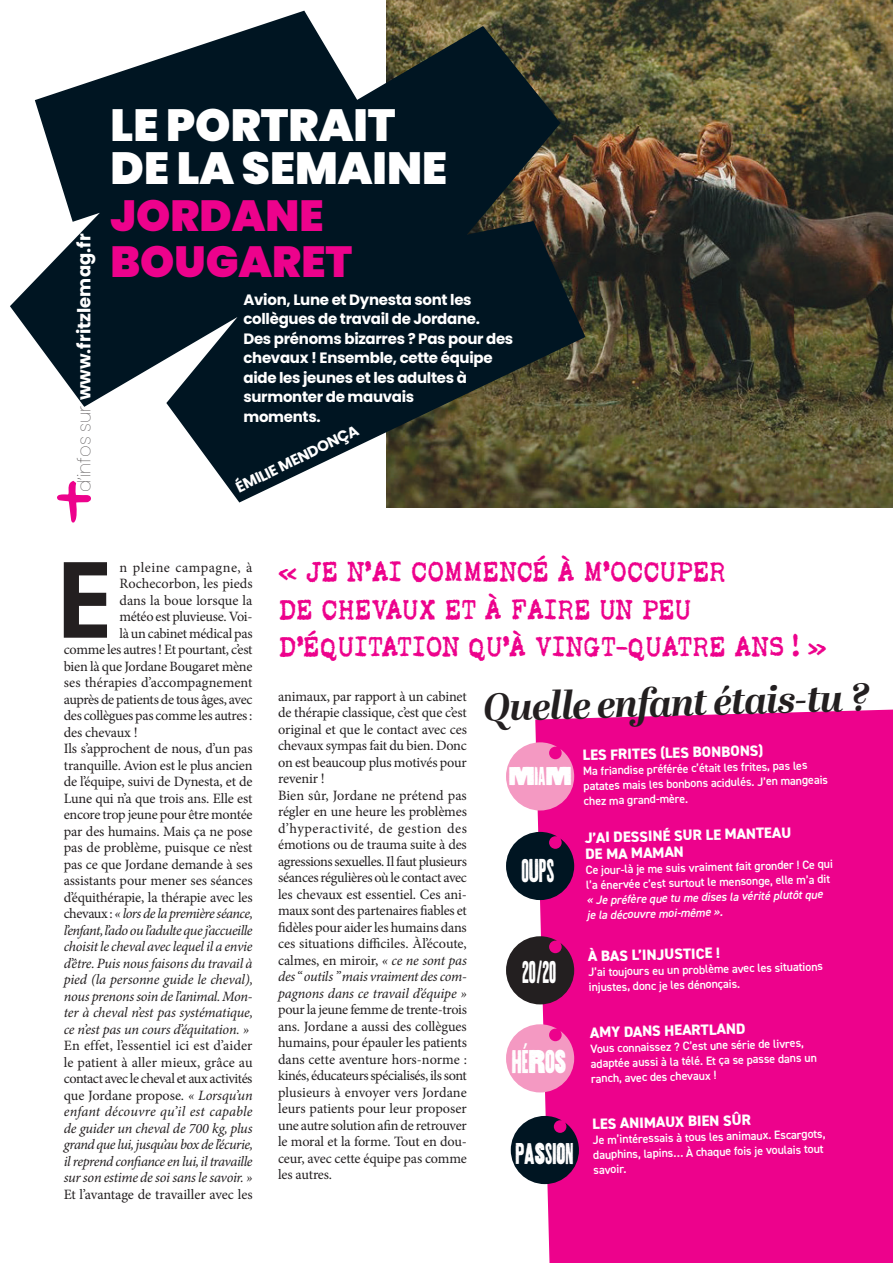
<style>
.page{position:relative;width:893px;height:1263px;background:#fff}
.page>*{position:absolute;margin:0;border:0;box-sizing:border-box;transform-origin:0 0}
.t1{font:700 113.25px "Proxima Nova Cond";color:#231f20}
.t2{font:900 45px "Poppins";color:#fff}
.t3{font:900 43.5px "Poppins";color:#ed028c}
.t4{font:italic 700 39px "Abril Display";color:#231f20}
.t5{font:34.5px "Thunderhouse Pro";color:#fff;scale:.8 1}
.t6{font:33px "Thunderhouse Pro";color:#fff;scale:.8 1}
.t7{font:31.5px "Thunderhouse Pro";color:#fff;scale:.8 1}
.t8{font:27px/37.5px "Sunflower";letter-spacing:-.025em;color:#ed028c}
.t9{font:27px "Thunderhouse Pro";color:#fff}
.t10{font:700 18px "Poppins";color:#fff}
.t11{font:700 15px/19.5px "Poppins";letter-spacing:-.02em;color:#fff}
.t12{font:800 15px/16px "DIN2014";color:#fff}
.t13{font:14.25px/16.5px "Minion Pro";letter-spacing:-.015em;color:#231f20;text-align:justify}
.t14{font:italic 14.25px/16.5px "Minion Pro";letter-spacing:-.025em;color:#231f20;text-align:justify}
.t15{font:14.25px "Minion Pro";letter-spacing:.005em;color:#231f20}
.t16{font:14.25px "Minion Pro";letter-spacing:.035em;color:#231f20}
.t17{font:600 12px/15.1px "DIN2014";color:#fff}
.s1{font-weight:100;color:#231f20}
.s2{font-style:italic}
.s3{font-style:normal}
</style>
<div class="page">
<img style="left:387px;top:0;width:506px;height:508px">
<svg style="left:10px;top:11px;width:575px;height:491px;fill:#001522"></svg>
<div style="left:535px;top:710px;width:358px;height:553px;background:#ed028c"></div>
<svg style="left:506px;top:936px;width:68px;height:68px;background:#553346"></svg>
<svg style="left:506px;top:832px;width:68px;height:68px;background:#3a2b47"></svg>
<svg style="left:511px;top:1116px;width:68px;height:68px;background:#3a2a47"></svg>
<svg style="left:506px;top:1024px;width:68px;height:68px;background:#f490c1"></svg>
<svg style="left:56px;top:481px;width:36px;height:42px"></svg>
<svg style="left:506px;top:742px;width:68px;height:68px;background:#f490c1"></svg>
<p class="t10" style="left:74px;top:492px;width:260px;rotate:-90deg"><span class="s1">d’infos sur</span> www.fritzlemag.fr</p>
<p class="t2" style="left:111px;top:99px;width:287px">LE PORTRAIT</p>
<p class="t2" style="left:111px;top:142px;width:338px">DE LA SEMAINE</p>
<p class="t3" style="left:111px;top:190px;width:215px">JORDANE</p>
<p class="t3" style="left:111px;top:237px;width:243px">BOUGARET</p>
<p class="t11" style="left:243px;top:290px;width:271px">Avion, Lune et Dynesta sont les collègues de travail de Jordane.<br>Des prénoms bizarres ? Pas pour des chevaux ! Ensemble, cette équipe aide les jeunes et les adultes à surmonter de mauvais<br>moments.</p>
<p class="t11" style="left:233px;top:479px;width:136px;rotate:-26deg">ÉMILIE MENDONÇA</p>
<p class="t1" style="left:57px;top:517px;width:56px">E</p>
<p class="t16" style="left:119px;top:558px;width:135px">n pleine campagne, à</p>
<p class="t13" style="left:119px;top:575px;width:135px">Rochecorbon, les pieds</p>
<p class="t15" style="left:119px;top:591px;width:135px">dans la boue lorsque la</p>
<p class="t13" style="left:119px;top:608px;width:135px">météo est pluvieuse. Voi-</p>
<p class="t13" style="left:119px;top:625px;width:135px">là un cabinet médical pas</p>
<p class="t13" style="left:64px;top:641px;width:190px">comme les autres ! Et pourtant, c’est</p>
<p class="t13" style="left:64px;top:658px;width:190px">bien là que Jordane Bougaret mène</p>
<p class="t15" style="left:64px;top:673px;width:190px">ses thérapies d’accompagnement</p>
<p class="t13" style="left:64px;top:691px;width:190px">auprès de patients de tous âges, avec</p>
<p class="t13" style="left:64px;top:707px;width:190px">des collègues pas comme les autres :</p>
<p class="t13" style="left:64px;top:724px;width:76px">des chevaux !</p>
<p class="t13" style="left:64px;top:740px;width:191px">Ils s’approchent de nous, d’un pas tranquille. Avion est le plus ancien de l’équipe, suivi de Dynesta, et de Lune qui n’a que trois ans. Elle est encore trop jeune pour être montée par des humains. Mais ça ne pose pas de problème, puisque ce n’est pas ce que Jordane demande à ses assistants pour mener ses séances d’équithérapie, la thérapie avec les chevaux : <span class="s2">« lors de la première séance, l’enfant, l’ado ou l’adulte que j’accueille choisit le cheval avec lequel il a envie d’être. Puis nous faisons du travail à pied (la personne guide le cheval), nous prenons soin de l’animal. Mon&shy;ter à cheval n’est pas systématique, ce n’est pas un cours d’équitation. »</span></p>
<p class="t14" style="left:64px;top:1038px;width:191px"><span class="s3">En effet, l’essentiel ici est d’aider le patient à aller mieux, grâce au contact avec le cheval et aux activités que Jordane propose.</span> « Lorsqu’un enfant découvre qu’il est capable de guider un cheval de 700 kg, plus grand que lui, jusqu’au box de l’écurie, il reprend confiance en lui, il travaille sur son estime de soi sans le savoir. » <span class="s3">Et l’avantage de travailler avec les</span></p>
<p class="t8" style="left:278px;top:553px;width:551px">« JE N’AI COMMENCÉ À M’OCCUPER<br>DE CHEVAUX ET À FAIRE UN PEU<br>D’ÉQUITATION QU’À VINGT-QUATRE ANS ! »</p>
<p class="t13" style="left:278px;top:688px;width:190px">animaux, par rapport à un cabinet de thérapie classique, c’est que c’est original et que le contact avec ces chevaux sympas fait du bien. Donc on est beaucoup plus motivés pour revenir !</p>
<p class="t13" style="left:278px;top:787px;width:190px">Bien sûr, Jordane ne prétend pas régler en une heure les problèmes d’hyperactivité, de gestion des émotions ou de trauma suite à des agressions sexuelles. Il faut plusieurs séances régulières où le contact avec les chevaux est essentiel. Ces ani&shy;maux sont des partenaires fiables et fidèles pour aider les humains dans ces situations difficiles. Àl’écoute, calmes, en miroir, <span class="s2">« ce ne sont pas des “ outils ” mais vraiment des com&shy;pagnons dans ce travail d’équipe » </span>pour la jeune femme de trente-trois ans. Jordane a aussi des collègues humains, pour épauler les patients dans cette aventure hors-norme : kinés, éducateurs spécialisés, ils sont plusieurs à envoyer vers Jordane leurs patients pour leur proposer une autre solution afin de retrouver le moral et la forme. Tout en dou&shy;ceur, avec cette équipe pas comme les autres.</p>
<p class="t4" style="left:483px;top:678px;width:388px;rotate:-1deg">Quelle enfant étais-tu ?</p>
<p class="t9" style="left:509px;top:761px;width:64px">MIAM</p>
<p class="t12" style="left:582px;top:748px;width:182px;rotate:-2deg">LES FRITES (LES BONBONS)</p>
<p class="t17" style="left:583px;top:762px;width:246px;rotate:-1deg">Ma friandise préférée c’était les frites, pas les patates mais les bonbons acidulés. J’en mangeais chez ma grand-mère.</p>
<p class="t12" style="left:584px;top:830px;width:208px;rotate:-2deg">J’AI DESSINÉ SUR LE MANTEAU<br>DE MA MAMAN</p>
<p class="t17" style="left:586px;top:861px;width:249px;rotate:-1deg">Ce jour-là je me suis vraiment fait gronder ! Ce qui l’a énervée c’est surtout le mensonge, elle m’a dit <span class="s2">« Je préfère que tu me dises la vérité plutôt que je la découvre moi-même ».</span></p>
<p class="t12" style="left:588px;top:949px;width:134px;rotate:-2deg">À BAS L’INJUSTICE !</p>
<p class="t17" style="left:588px;top:963px;width:236px;rotate:-1deg">J’ai toujours eu un problème avec les situations injustes, donc je les dénonçais.</p>
<p class="t12" style="left:590px;top:1025px;width:157px;rotate:-2deg">AMY DANS HEARTLAND</p>
<p class="t17" style="left:590px;top:1040px;width:228px;rotate:-1deg">Vous connaissez ? C’est une série de livres, adaptée aussi à la télé. Et ça se passe dans un ranch, avec des chevaux !</p>
<p class="t12" style="left:592px;top:1116px;width:160px;rotate:-2deg">LES ANIMAUX BIEN SÛR</p>
<p class="t17" style="left:593px;top:1131px;width:234px;rotate:-1deg">Je m’intéressais à tous les animaux. Escargots, dauphins, lapins… À chaque fois je voulais tout savoir.</p>
<p class="t5" style="left:521px;top:851px;width:43px">OUPS</p>
<p class="t6" style="left:522px;top:953px;width:44px">20/20</p>
<p class="t5" style="left:512px;top:1042px;width:69px">HÉROS</p>
<p class="t7" style="left:515px;top:1136px;width:74px">PASSION</p>
</div>
